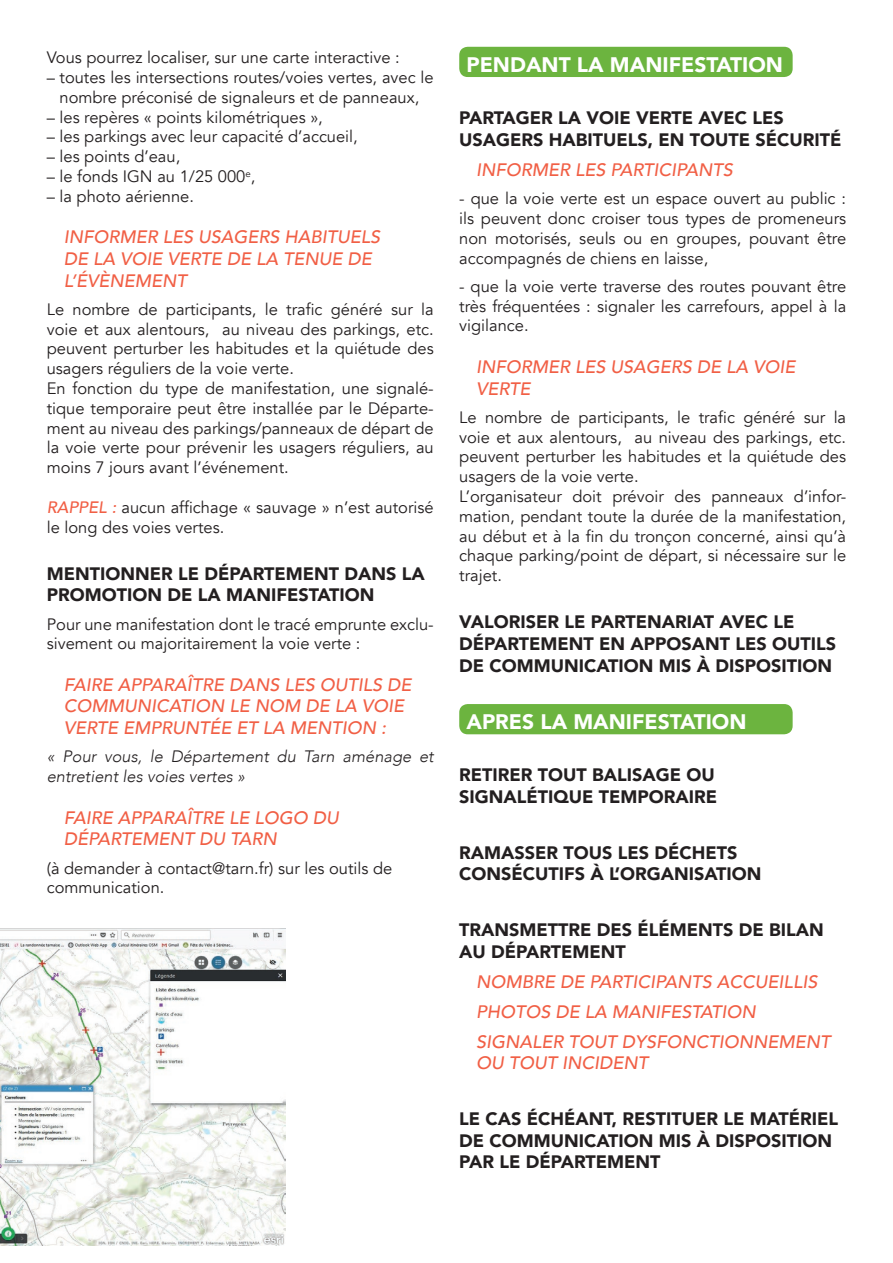
<style>
.page{position:relative;width:893px;height:1263px;background:#fff}
.page>*{position:absolute;margin:0;border:0;box-sizing:border-box;transform-origin:0 0}
.t1{font:900 21px "Avenir";color:#fff}
.t2{font:900 18px/21.6px "Avenir";color:#231f20}
.t3{font:italic 500 18px/21.6px "Avenir";color:#f15f45}
.t4{font:16.5px/19.8px "Avenir";color:#231f20}
.t5{font:italic 300 16.5px/19.8px "Avenir";color:#231f20}
.s1{font-weight:500;font-style:italic;color:#f15f45}
</style>
<div class="page">
<div style="left:459px;top:47px;width:334px;height:30px;background:#6cb43f;border-radius:9px"></div>
<div style="left:459px;top:704px;width:334px;height:30px;background:#6cb43f;border-radius:9px"></div>
<img style="left:0;top:928px;width:285px;height:318px">
<p class="t4" style="left:47px;top:48px;width:354px">Vous pourrez localiser, sur une carte interactive :</p>
<p class="t4" style="left:47px;top:68px;width:388px;text-align:center">– toutes les intersections routes/voies vertes, avec le nombre préconisé de signaleurs et de panneaux,</p>
<p class="t4" style="left:47px;top:107px;width:278px">– les repères « points kilométriques »,</p>
<p class="t4" style="left:47px;top:127px;width:313px">– les parkings avec leur capacité d’accueil,</p>
<p class="t4" style="left:47px;top:147px;width:135px">– les points d’eau,</p>
<p class="t4" style="left:47px;top:167px;width:210px">– le fonds IGN au 1/25 000<sup>e</sup>,</p>
<p class="t4" style="left:47px;top:187px;width:149px">– la photo aérienne.</p>
<p class="t3" style="left:64px;top:227px;width:318px">INFORMER LES USAGERS HABITUELS<br>DE LA VOIE VERTE DE LA TENUE DE<br>L’ÉVÈNEMENT</p>
<p class="t4" style="left:47px;top:299px;width:388px">Le nombre de participants, le trafic généré sur la voie et aux alentours, au niveau des parkings, etc. peuvent perturber les habitudes et la quiétude des usagers réguliers de la voie verte.<br>En fonction du type de manifestation, une signalé&shy;tique temporaire peut être installée par le Départe&shy;ment au niveau des parkings/panneaux de départ de la voie verte pour prévenir les usagers réguliers, au moins 7 jours avant l’événement.</p>
<p class="t4" style="left:47px;top:497px;width:388px"><span class="s1">RAPPEL :</span> aucun affichage « sauvage » n’est autorisé le long des voies vertes.</p>
<p class="t2" style="left:47px;top:562px;width:379px">MENTIONNER LE DÉPARTEMENT DANS LA<br>PROMOTION DE LA MANIFESTATION</p>
<p class="t4" style="left:47px;top:614px;width:388px">Pour une manifestation dont le tracé emprunte exclu&shy;sivement ou majoritairement la voie verte :</p>
<p class="t3" style="left:64px;top:674px;width:349px">FAIRE APPARAÎTRE DANS LES OUTILS DE<br>COMMUNICATION LE NOM DE LA VOIE<br>VERTE EMPRUNTÉE ET LA MENTION :</p>
<p class="t5" style="left:47px;top:747px;width:388px">« Pour vous, le Département du Tarn aménage et entretient les voies vertes »</p>
<p class="t3" style="left:64px;top:807px;width:277px">FAIRE APPARAÎTRE LE LOGO DU<br>DÉPARTEMENT DU TARN</p>
<p class="t4" style="left:47px;top:858px;width:347px">(à demander à contact@tarn.fr) sur les outils de communication.</p>
<p class="t1" style="left:466px;top:47px;width:318px">PENDANT LA MANIFESTATION</p>
<p class="t2" style="left:459px;top:107px;width:384px">PARTAGER LA VOIE VERTE AVEC LES<br>USAGERS HABITUELS, EN TOUTE SÉCURITÉ</p>
<p class="t3" style="left:476px;top:159px;width:258px">INFORMER LES PARTICIPANTS</p>
<p class="t4" style="left:459px;top:189px;width:388px;text-align:justify">- que la voie verte est un espace ouvert au public : ils peuvent donc croiser tous types de promeneurs non motorisés, seuls ou en groupes, pouvant être accompagnés de chiens en laisse,</p>
<p class="t4" style="left:459px;top:277px;width:388px;text-align:justify">- que la voie verte traverse des routes pouvant être très fréquentées : signaler les carrefours, appel à la vigilance.</p>
<p class="t3" style="left:476px;top:356px;width:321px">INFORMER LES USAGERS DE LA VOIE<br>VERTE</p>
<p class="t4" style="left:459px;top:407px;width:388px">Le nombre de participants, le trafic généré sur la voie et aux alentours, au niveau des parkings, etc. peuvent perturber les habitudes et la quiétude des usagers de la voie verte.<br>L’organisateur doit prévoir des panneaux d’infor&shy;mation, pendant toute la durée de la manifestation, au début et à la fin du tronçon concerné, ainsi qu’à chaque parking/point de départ, si nécessaire sur le trajet.</p>
<p class="t2" style="left:459px;top:611px;width:378px">VALORISER LE PARTENARIAT AVEC LE<br>DÉPARTEMENT EN APPOSANT LES OUTILS<br>DE COMMUNICATION MIS À DISPOSITION</p>
<p class="t1" style="left:466px;top:704px;width:282px">APRES LA MANIFESTATION</p>
<p class="t2" style="left:459px;top:764px;width:259px">RETIRER TOUT BALISAGE OU<br>SIGNALÉTIQUE TEMPORAIRE</p>
<p class="t2" style="left:459px;top:841px;width:304px">RAMASSER TOUS LES DÉCHETS<br>CONSÉCUTIFS À L’ORGANISATION</p>
<p class="t2" style="left:459px;top:918px;width:366px">TRANSMETTRE DES ÉLÉMENTS DE BILAN<br>AU DÉPARTEMENT</p>
<p class="t3" style="left:476px;top:966px;width:356px;line-height:30.2px">NOMBRE DE PARTICIPANTS ACCUEILLIS<br>PHOTOS DE LA MANIFESTATION<br>SIGNALER TOUT DYSFONCTIONNEMENT</p>
<p class="t3" style="left:476px;top:1053px;width:173px">OU TOUT INCIDENT</p>
<p class="t2" style="left:459px;top:1107px;width:381px">LE CAS ÉCHÉANT, RESTITUER LE MATÉRIEL<br>DE COMMUNICATION MIS À DISPOSITION<br>PAR LE DÉPARTEMENT</p>
</div>
